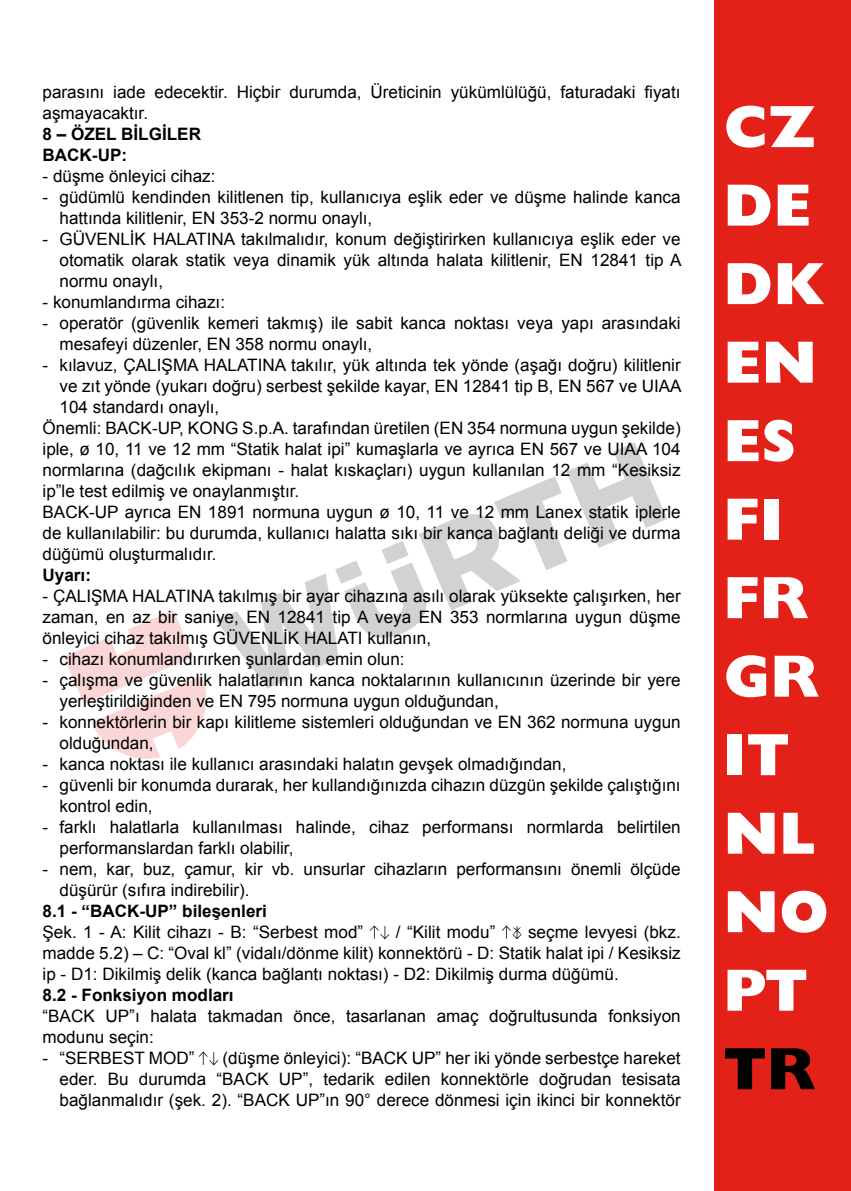
<style>
.page{position:relative;width:851px;height:1191px;background:#fff}
.page>*{position:absolute;margin:0;border:0;box-sizing:border-box;transform-origin:0 0}
.t1{font:800 60px/78.6px "Gill Sans";color:#fff}
.t2{font:800 60px "Gill Sans";color:#000}
.t3{font:17.1px/21px "Arial";color:#000}
.t4{font:700 17.1px/21px "Arial";color:#000}
</style>
<div class="page">
<svg style="left:216px;top:442px;width:451px;height:246px"></svg>
<svg style="left:64px;top:610px;width:142px;height:149px"></svg>
<div style="left:714px;top:0;width:136px;height:1191px;background:#e32119"></div>
<svg style="left:370px;top:925px;width:19px;height:14px"></svg>
<svg style="left:502px;top:925px;width:19px;height:14px"></svg>
<svg style="left:199px;top:1051px;width:19px;height:14px"></svg>
<p class="t3" style="left:43px;top:81px;width:639px">parasını iade edecektir. Hiçbir durumda, Üreticinin yükümlülüğü, faturadaki fiyatı aşmayacaktır.</p>
<p class="t4" style="left:43px;top:123px;width:160px">8 – ÖZEL BİLGİLER<br>BACK-UP:</p>
<p class="t3" style="left:43px;top:165px;width:174px">- düşme önleyici cihaz:</p>
<p class="t3" style="left:59px;top:186px;width:622px;text-indent:-17px">- güdümlü kendinden kilitlenen tip, kullanıcıya eşlik eder ve düşme halinde kanca hattında kilitlenir, EN 353-2 normu onaylı,</p>
<p class="t3" style="left:59px;top:228px;width:623px;text-align:justify;text-indent:-17px">- GÜVENLİK HALATINA takılmalıdır, konum değiştirirken kullanıcıya eşlik eder ve otomatik olarak statik veya dinamik yük altında halata kilitlenir, EN 12841 tip A normu onaylı,</p>
<p class="t3" style="left:43px;top:291px;width:184px">- konumlandırma cihazı:</p>
<p class="t3" style="left:59px;top:312px;width:622px;text-indent:-17px">- operatör (güvenlik kemeri takmış) ile sabit kanca noktası veya yapı arasındaki mesafeyi düzenler, EN 358 normu onaylı,</p>
<p class="t3" style="left:43px;top:354px;width:639px">- kılavuz, ÇALIŞMA HALATINA takılır, yük altında tek yönde (aşağı doğru) kilitlenir</p>
<p class="t3" style="left:59px;top:375px;width:623px">ve zıt yönde (yukarı doğru) serbest şekilde kayar, EN 12841 tip B, EN 567 ve UIAA</p>
<p class="t3" style="left:59px;top:396px;width:161px">104 standardı onaylı,</p>
<p class="t3" style="left:43px;top:417px;width:639px">Önemli: BACK-UP, KONG S.p.A. tarafından üretilen (EN 354 normuna uygun şekilde)</p>
<p class="t3" style="left:43px;top:438px;width:639px">iple, ø 10, 11 ve 12 mm “Statik halat ipi” kumaşlarla ve ayrıca EN 567 ve UIAA 104</p>
<p class="t3" style="left:43px;top:459px;width:639px">normlarına (dağcılık ekipmanı - halat kıskaçları) uygun kullanılan 12 mm “Kesiksiz</p>
<p class="t3" style="left:43px;top:480px;width:258px">ip”le test edilmiş ve onaylanmıştır.</p>
<p class="t3" style="left:43px;top:501px;width:639px">BACK-UP ayrıca EN 1891 normuna uygun ø 10, 11 ve 12 mm Lanex statik iplerle</p>
<p class="t3" style="left:43px;top:522px;width:639px">de kullanılabilir: bu durumda, kullanıcı halatta sıkı bir kanca bağlantı deliği ve durma</p>
<p class="t3" style="left:43px;top:543px;width:175px">düğümü oluşturmalıdır.</p>
<p class="t4" style="left:43px;top:564px;width:50px">Uyarı:</p>
<p class="t3" style="left:43px;top:585px;width:639px;text-align:justify">- ÇALIŞMA HALATINA takılmış bir ayar cihazına asılı olarak yüksekte çalışırken, her zaman, en az bir saniye, EN 12841 tip A veya EN 353 normlarına uygun düşme önleyici cihaz takılmış GÜVENLİK HALATI kullanın,</p>
<p class="t3" style="left:43px;top:648px;width:363px">- cihazı konumlandırırken şunlardan emin olun:</p>
<p class="t3" style="left:59px;top:669px;width:622px;text-indent:-17px">- çalışma ve güvenlik halatlarının kanca noktalarının kullanıcının üzerinde bir yere yerleştirildiğinden ve EN 795 normuna uygun olduğundan,</p>
<p class="t3" style="left:59px;top:711px;width:622px;text-indent:-17px">- konnektörlerin bir kapı kilitleme sistemleri olduğundan ve EN 362 normuna uygun olduğundan,</p>
<p class="t3" style="left:43px;top:753px;width:525px">- kanca noktası ile kullanıcı arasındaki halatın gevşek olmadığından,</p>
<p class="t3" style="left:59px;top:774px;width:622px;text-indent:-17px">- güvenli bir konumda durarak, her kullandığınızda cihazın düzgün şekilde çalıştığını kontrol edin,</p>
<p class="t3" style="left:59px;top:816px;width:622px;text-indent:-17px">- farklı halatlarla kullanılması halinde, cihaz performansı normlarda belirtilen performanslardan farklı olabilir,</p>
<p class="t3" style="left:59px;top:858px;width:622px;text-indent:-17px">- nem, kar, buz, çamur, kir vb. unsurlar cihazların performansını önemli ölçüde düşürür (sıfıra indirebilir).</p>
<p class="t4" style="left:43px;top:900px;width:226px">8.1 - “BACK-UP” bileşenleri</p>
<p class="t3" style="left:43px;top:921px;width:322px">Şek. 1 - A: Kilit cihazı - B: “Serbest mod”</p>
<p class="t3" style="left:396px;top:921px;width:101px">/ “Kilit modu”</p>
<p class="t3" style="left:43px;top:921px;width:639px;text-align:justify;text-indent:485px">seçme levyesi (bkz. madde 5.2) – C: “Oval kl” (vidalı/dönme kilit) konnektörü - D: Statik halat ipi / Kesiksiz ip - D1: Dikilmiş delik (kanca bağlantı noktası) - D2: Dikilmiş durma düğümü.</p>
<p class="t4" style="left:43px;top:984px;width:193px">8.2 - Fonksiyon modları</p>
<p class="t3" style="left:43px;top:1005px;width:639px">“BACK UP”ı halata takmadan önce, tasarlanan amaç doğrultusunda fonksiyon modunu seçin:</p>
<p class="t3" style="left:43px;top:1047px;width:153px">- “SERBEST MOD”</p>
<p class="t3" style="left:59px;top:1047px;width:622px;text-align:justify;text-indent:163px">(düşme önleyici): “BACK UP” her iki yönde serbestçe hareket eder. Bu durumda “BACK UP”, tedarik edilen konnektörle doğrudan tesisata bağlanmalıdır (şek. 2). “BACK UP”ın 90° derece dönmesi için ikinci bir konnektör</p>
<h1 class="t1" style="left:723px;top:88px;width:107px">CZ<br>DE<br>DK<br>EN<br>ES<br>FI<br>FR<br>GR<br>IT<br>NL<br>NO<br>PT</h1>
<h1 class="t2" style="left:723px;top:1033px;width:46px">TR</h1>
</div>
